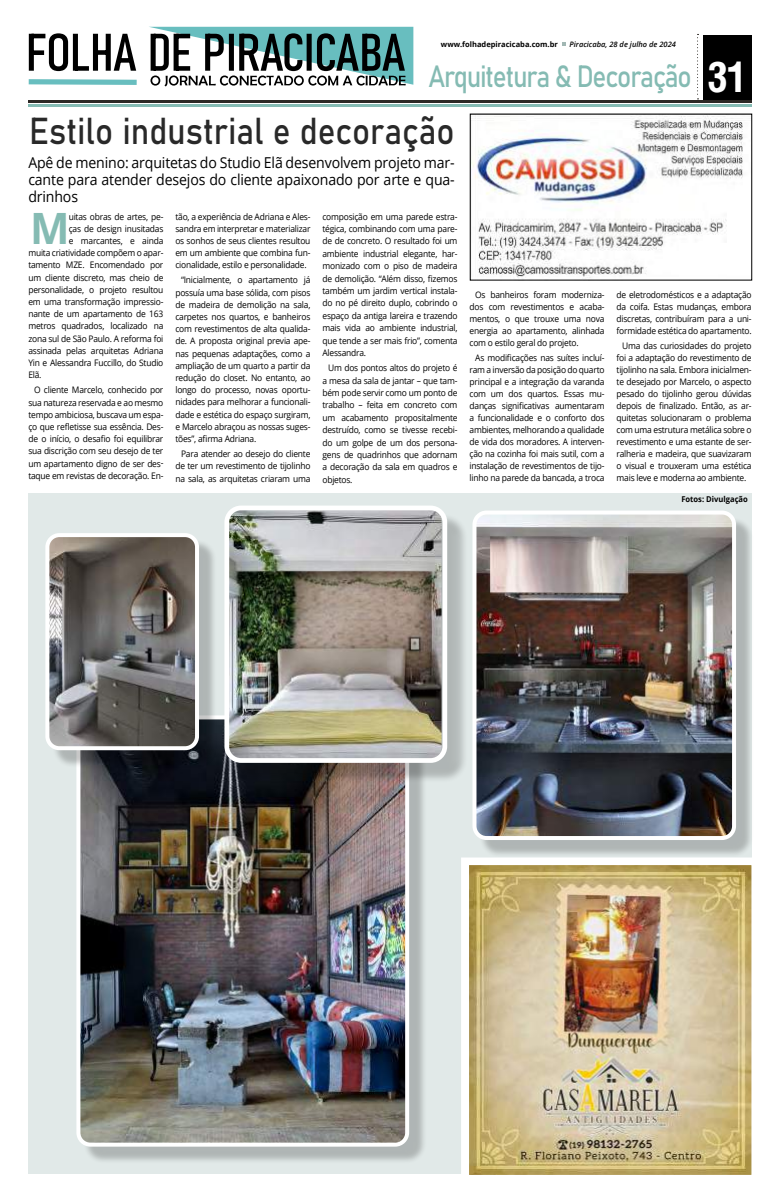
<style>
.page{position:relative;width:780px;height:1191px;background:#fff}
.page>*{position:absolute;margin:0;border:0;box-sizing:border-box;transform-origin:0 0}
.t1{font:700 43.2px "Open Sans";color:#85bbb3}
.t2{font:37px "Bahnschrift";color:#000;scale:.9 1}
.t3{font:30.3px "Bahnschrift";letter-spacing:-.045em;color:#85bbb3;scale:.86 1}
.t4{font:15px/17px "Open Sans";letter-spacing:-.01em;color:#000;text-align:justify;scale:.94 1}
.t5{font:9px/12px "Open Sans";letter-spacing:-.025em;color:#000;text-align:justify;scale:.94 1}
.t6{font:700 8px "Open Sans";color:#000;scale:.95 1}
.t7{font:700 7.5px "Open Sans";color:#000}
.t8{font:italic 600 7.5px "Open Sans";color:#000}
.s1{font-family:"Arena Condensed";font-weight:700;font-size:40.6px;color:#fff}
</style>
<div class="page">
<div style="left:28px;top:493px;width:723px;height:681px;background:#e1e9e8"></div>
<div style="left:703px;top:36px;width:48px;height:64px;background:#000"></div>
<hr style="left:29px;top:104px;width:722px;height:2px;background:#85bbb3">
<hr style="left:29px;top:100px;width:722px;height:3px;background:#2c2824">
<svg style="left:697px;top:34px;width:1px;height:65px"></svg>
<svg style="left:28px;top:27px;width:385px;height:59px"></svg>
<img style="left:472px;top:116px;width:271px;height:162px">
<img style="left:470px;top:866px;width:280px;height:307px">
<div style="left:461px;top:857px;width:298px;height:325px;border:8px solid #fff"></div>
<div style="left:83px;top:721px;width:344px;height:443px;background:#000;opacity:.22"></div>
<img style="left:81px;top:720px;width:326px;height:424px">
<div style="left:76px;top:715px;width:333px;height:431px;border:4px solid #fff;border-radius:12px"></div>
<div style="left:478px;top:517px;width:275px;height:340px;background:#000;opacity:.22"></div>
<img style="left:477px;top:515px;width:257px;height:323px">
<div style="left:472px;top:510px;width:264px;height:330px;border:4px solid #fff;border-radius:12px"></div>
<div style="left:232px;top:513px;width:236px;height:270px;background:#000;opacity:.22"></div>
<img style="left:227px;top:511px;width:214px;height:249px">
<div style="left:224px;top:505px;width:223px;height:258px;border:5px solid #fff;border-radius:14px"></div>
<div style="left:52px;top:539px;width:165px;height:229px;background:#000;opacity:.22"></div>
<img style="left:50px;top:538px;width:147px;height:210px">
<div style="left:45px;top:533px;width:154px;height:217px;border:4px solid #fff;border-radius:12px"></div>
<p class="t7" style="left:441px;top:39px;width:118px">www.folhadepiracicaba.com.br</p>
<p class="t8" style="left:569px;top:39px;width:108px">Piracicaba, 28 de julho de 2024</p>
<h3 class="t3" style="left:428px;top:53px;width:372px">Arquitetura &amp; Decoração <span class="s1">31</span></h3>
<h2 class="t2" style="left:29px;top:103px;width:474px">Estilo industrial e decoração</h2>
<h3 class="t4" style="left:28px;top:153px;width:455px">Apê de menino: arquitetas do Studio Elã desenvolvem projeto mar&shy;cante para atender desejos do cliente apaixonado por arte e qua&shy;drinhos</h3>
<h1 class="t1" style="left:30px;top:198px;width:41px">M</h1>
<p class="t5" style="left:69px;top:210px;width:102px">uitas obras de artes, pe-</p>
<p class="t5" style="left:69px;top:222px;width:102px">ças de design inusitadas</p>
<p class="t5" style="left:69px;top:234px;width:102px">e marcantes, e ainda</p>
<p class="t5" style="left:28px;top:247px;width:145px">muita criatividade compõem o apar-</p>
<p class="t5" style="left:28px;top:259px;width:145px">tamento MZE. Encomendado por</p>
<p class="t5" style="left:28px;top:271px;width:145px">um cliente discreto, mas cheio de</p>
<p class="t5" style="left:28px;top:283px;width:145px">personalidade, o projeto resultou</p>
<p class="t5" style="left:28px;top:295px;width:145px">em uma transformação impressio-</p>
<p class="t5" style="left:28px;top:308px;width:145px">nante de um apartamento de 163</p>
<p class="t5" style="left:28px;top:320px;width:145px">metros quadrados, localizado na</p>
<p class="t5" style="left:28px;top:332px;width:145px">zona sul de São Paulo. A reforma foi</p>
<p class="t5" style="left:28px;top:344px;width:145px">assinada pelas arquitetas Adriana</p>
<p class="t5" style="left:28px;top:356px;width:145px">Yin e Alessandra Fuccillo, do Studio</p>
<p class="t5" style="left:28px;top:369px;width:16px">Elã.</p>
<p class="t5" style="left:28px;top:384px;width:145px;text-indent:6px">O cliente Marcelo, conhecido por sua natureza reservada e ao mesmo tempo ambiciosa, buscava um espa&shy;ço que refletisse sua essência. Des&shy;de o início, o desafio foi equilibrar sua discrição com seu desejo de ter um apartamento digno de ser des&shy;taque em revistas de decoração. En-</p>
<p class="t5" style="left:175px;top:210px;width:145px">tão, a experiência de Adriana e Ales&shy;sandra em interpretar e materializar os sonhos de seus clientes resultou em um ambiente que combina fun&shy;cionalidade, estilo e personalidade.</p>
<p class="t5" style="left:175px;top:274px;width:145px;text-indent:6px">“Inicialmente, o apartamento já possuía uma base sólida, com pisos de madeira de demolição na sala, carpetes nos quartos, e banheiros com revestimentos de alta qualida&shy;de. A proposta original previa ape&shy;nas pequenas adaptações, como a ampliação de um quarto a partir da redução do closet. No entanto, ao longo do processo, novas oportu&shy;nidades para melhorar a funcionali&shy;dade e estética do espaço surgiram, e Marcelo abraçou as nossas suges&shy;tões”, afirma Adriana.</p>
<p class="t5" style="left:175px;top:447px;width:145px;text-indent:6px">Para atender ao desejo do cliente de ter um revestimento de tijolinho na sala, as arquitetas criaram uma</p>
<p class="t5" style="left:322px;top:210px;width:145px;line-height:12.4px">composição em uma parede estra&shy;tégica, combinando com uma pare&shy;de de concreto. O resultado foi um ambiente industrial elegante, har&shy;monizado com o piso de madeira de demolição. “Além disso, fizemos também um jardim vertical instala&shy;do no pé direito duplo, cobrindo o espaço da antiga lareira e trazendo mais vida ao ambiente industrial, que tende a ser mais frio”, comenta Alessandra.</p>
<p class="t5" style="left:322px;top:361px;width:145px;line-height:12.4px;text-indent:6px">Um dos pontos altos do projeto é a mesa da sala de jantar – que tam&shy;bém pode servir como um ponto de trabalho – feita em concreto com um acabamento propositalmente destruído, como se tivesse recebi&shy;do um golpe de um dos persona&shy;gens de quadrinhos que adornam a decoração da sala em quadros e objetos.</p>
<p class="t5" style="left:469px;top:289px;width:145px;text-indent:6px">Os banheiros foram moderniza&shy;dos com revestimentos e acaba&shy;mentos, o que trouxe uma nova energia ao apartamento, alinhada com o estilo geral do projeto.</p>
<p class="t5" style="left:469px;top:352px;width:145px;text-indent:6px">As modificações nas suítes incluí&shy;ram a inversão da posição do quarto principal e a integração da varanda com um dos quartos. Essas mu&shy;danças significativas aumentaram a funcionalidade e o conforto dos ambientes, melhorando a qualidade de vida dos moradores. A interven&shy;ção na cozinha foi mais sutil, com a instalação de revestimentos de tijo&shy;linho na parede da bancada, a troca</p>
<p class="t5" style="left:616px;top:289px;width:145px">de eletrodomésticos e a adaptação da coifa. Estas mudanças, embora discretas, contribuíram para a uni&shy;formidade estética do apartamento.</p>
<p class="t5" style="left:616px;top:340px;width:145px;text-indent:6px">Uma das curiosidades do projeto foi a adaptação do revestimento de tijolinho na sala. Embora inicialmen&shy;te desejado por Marcelo, o aspecto pesado do tijolinho gerou dúvidas depois de finalizado. Então, as ar&shy;quitetas solucionaram o problema com uma estrutura metálica sobre o revestimento e uma estante de ser&shy;ralheria e madeira, que suavizaram o visual e trouxeram uma estética mais leve e moderna ao ambiente.</p>
<p class="t6" style="left:681px;top:493px;width:71px">Fotos: Divulgação</p>
</div>
